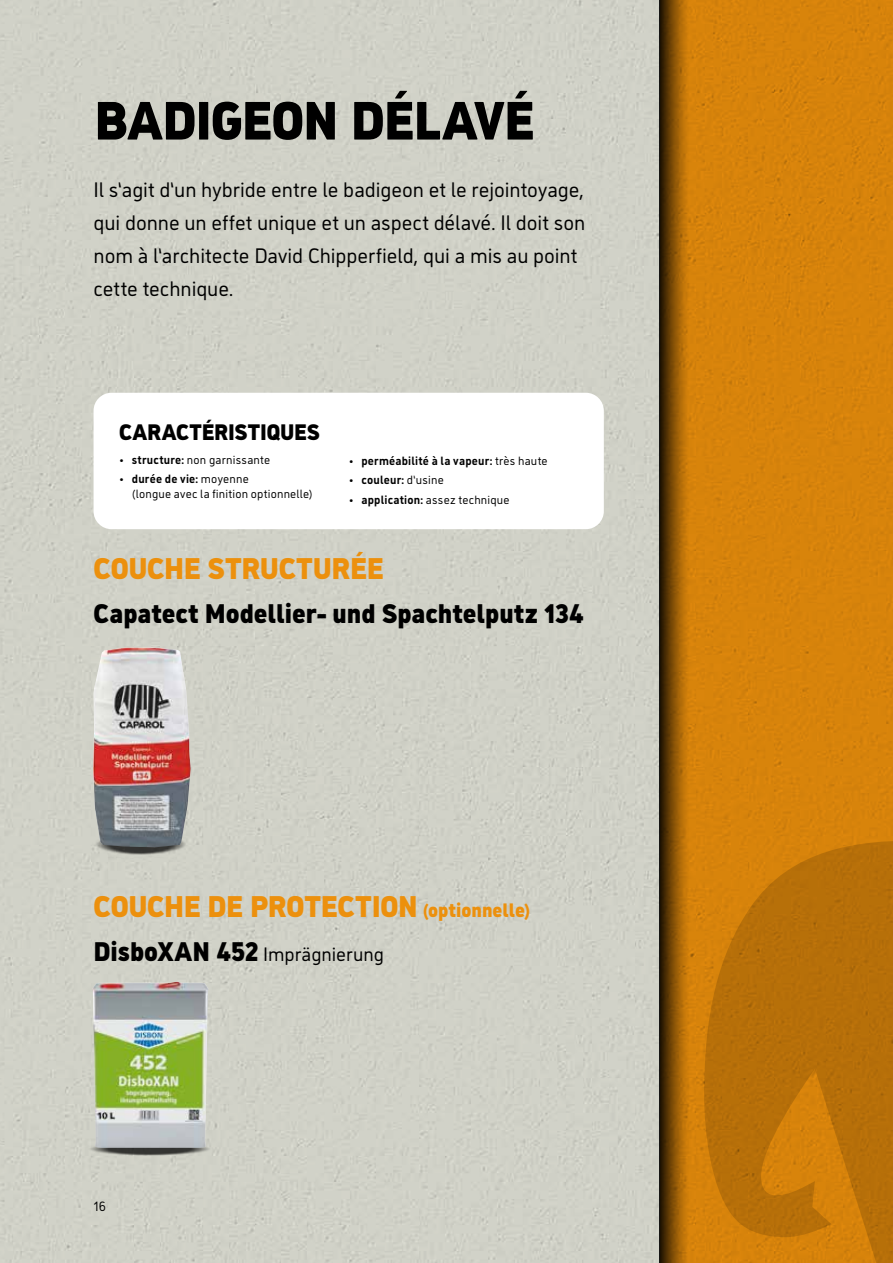
<style>
.page{position:relative;width:893px;height:1263px;background:#fff}
.page>*{position:absolute;margin:0;border:0;box-sizing:border-box;transform-origin:0 0}
.t1{font:900 54px "CAP Elephant";letter-spacing:-.015em;color:#000}
.t2{font:900 30px "CAP Elephant";letter-spacing:-.01em;color:#ec900d}
.t3{font:900 27px "CAP Elephant";color:#000}
.t4{font:900 22.5px "CAP Elephant";letter-spacing:-.01em;color:#000}
.t5{font:21px/33px "CAP Elephant";letter-spacing:-.005em;color:#000}
.t6{font:19.5px "CAP Elephant";letter-spacing:-.005em;color:#000}
.t7{font:13.5px "CAP Elephant";color:#000}
.t8{font:12px/15px "CAP Elephant";letter-spacing:.015em;color:#000}
.t9{font:700 12px "CAP Elephant";letter-spacing:.015em;color:#000}
.s1{font-weight:700}
.s2{font-weight:400}
.s3{font-size:19.5px}
.s4{font-weight:900;font-size:27px}
</style>
<div class="page">
<div style="left:659px;top:0;width:234px;height:1263px;background:#d7830b"></div>
<div style="left:0;top:0;width:659px;height:1263px;background:#d0d1c7"></div>
<svg style="left:659px;top:0;width:31px;height:1263px"></svg>
<svg style="left:704px;top:841px;width:189px;height:422px;fill:#b77009"></svg>
<div style="left:94px;top:393px;width:510px;height:136px;background:#fff;border-radius:18px"></div>
<img style="left:90px;top:1139px;width:125px;height:19px">
<img style="left:92px;top:982px;width:116px;height:166px">
<img style="left:92px;top:847px;width:92px;height:8px">
<img style="left:93px;top:648px;width:98px;height:199px">
<h1 class="t1" style="left:94px;top:89px;width:442px">BADIGEON DÉLAVÉ</h1>
<p class="t5" style="left:94px;top:174px;width:493px">Il s‘agit d‘un hybride entre le badigeon et le rejointoyage, qui donne un effet unique et un aspect délavé. Il doit son nom à l‘architecte David Chipperfield, qui a mis au point cette technique.</p>
<p class="t4" style="left:119px;top:419px;width:202px">CARACTÉRISTIQUES</p>
<p class="t8" style="left:119px;top:452px;width:153px"><span class="s1">• structure:</span> non garnissante</p>
<p class="t8" style="left:132px;top:471px;width:183px;text-indent:-13px"><span class="s1">• durée de vie:</span> moyenne<br>(longue avec la finition optionnelle)</p>
<p class="t9" style="left:349px;top:454px;width:201px">• perméabilité à la vapeur: <span class="s2">très haute</span></p>
<p class="t9" style="left:349px;top:473px;width:97px">• couleur: <span class="s2">d‘usine</span></p>
<p class="t8" style="left:349px;top:492px;width:162px"><span class="s1">• application:</span> assez technique</p>
<h2 class="t2" style="left:94px;top:551px;width:292px">COUCHE STRUCTURÉE</h2>
<p class="t3" style="left:94px;top:598px;width:492px">Capatect Modellier- und Spachtelputz 134</p>
<h2 class="t2" style="left:94px;top:889px;width:439px">COUCHE DE PROTECTION <span class="s3">(optionnelle)</span></h2>
<p class="t6" style="left:94px;top:943px;width:292px"><span class="s4">DisboXAN 452</span> Imprägnierung</p>
<p class="t7" style="left:94px;top:1198px;width:14px">16</p>
</div>
